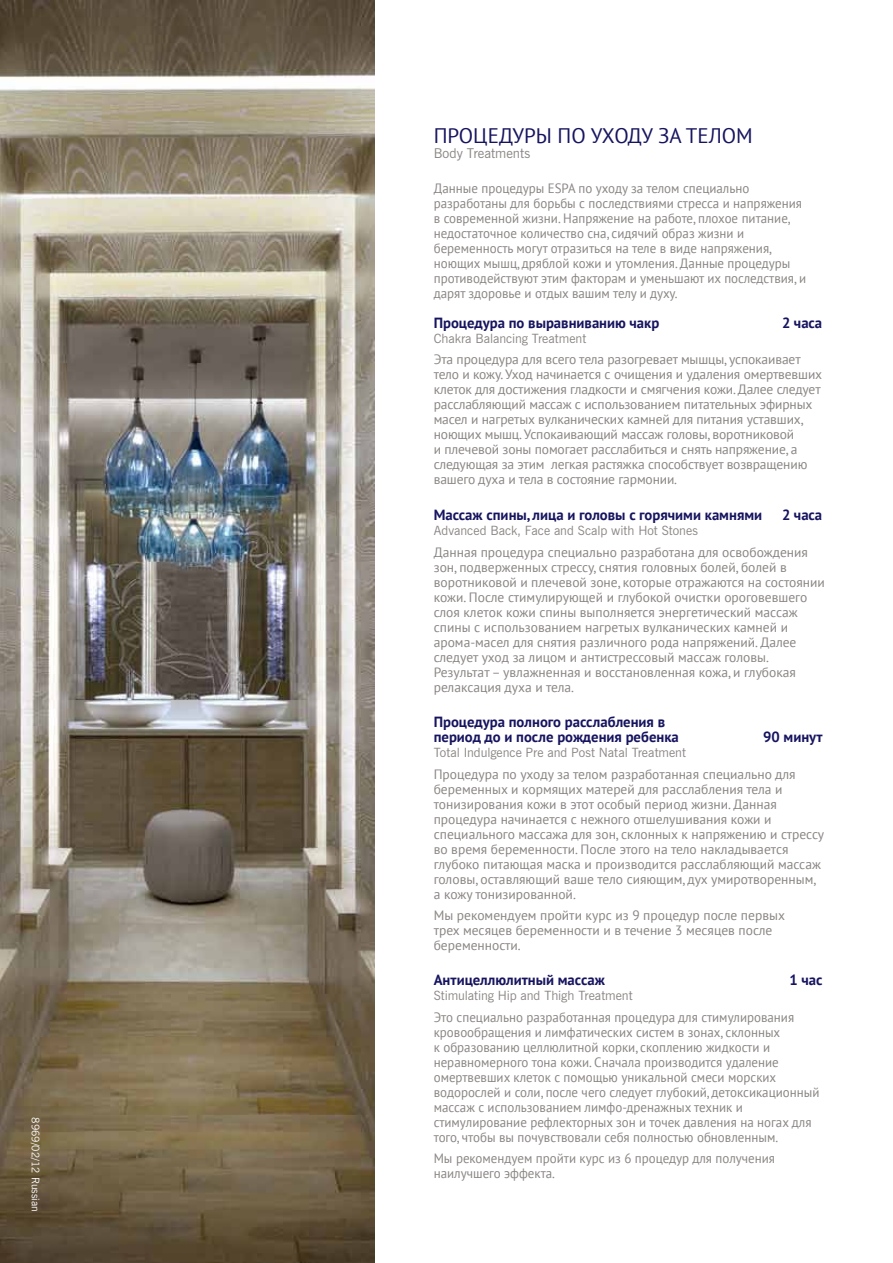
<style>
.page{position:relative;width:893px;height:1263px;background:#fff}
.page>*{position:absolute;margin:0;border:0;box-sizing:border-box;transform-origin:0 0}
.t1{font:21px "PT Sans";color:#16145f}
.t2{font:700 14.7px/15px "PT Sans";color:#16145f}
.t3{font:13.5px/15px "PT Sans";color:#8a8583}
.t4{font:13.5px/15px "PT Sans";color:#8a8583;scale:.96 1}
.t5{font:13.5px "News Gothic BT";color:#8a8583}
.t6{font:12.75px "News Gothic BT";color:#8a8583}
.t7{font:10.5px "News Gothic BT";color:#fff}
</style>
<div class="page">
<img style="left:0;top:0;width:374px;height:1263px">
<p class="t7" style="left:42px;top:1117px;width:96px;rotate:90deg">8969/02/12 Russian</p>
<h1 class="t1" style="left:434px;top:122px;width:321px">ПРОЦЕДУРЫ ПО УХОДУ ЗА ТЕЛОМ</h1>
<p class="t5" style="left:434px;top:145px;width:98px">Body Treatments</p>
<p class="t4" style="left:434px;top:180px;width:389px">Данные процедуры ESPA по уходу за телом специально разработаны для борьбы с последствиями стресса и напряжения в современной жизни. Напряжение на работе, плохое питание, недостаточное количество сна, сидячий образ жизни и беременность могут отразиться на теле в виде напряжения, ноющих мышц, дряблой кожи и утомления. Данные процедуры противодействуют этим факторам и уменьшают их последствия, и дарят здоровье и отдых вашим телу и духу.</p>
<p class="t2" style="left:434px;top:315px;width:227px">Процедура по выравниванию чакр</p>
<p class="t2" style="left:782px;top:315px;width:42px">2 часа</p>
<p class="t6" style="left:434px;top:330px;width:154px">Chakra Balancing Treatment</p>
<p class="t3" style="left:434px;top:352px;width:390px">Эта процедура для всего тела разогревает мышцы, успокаивает тело и кожу. Уход начинается с очищения и удаления омертвевших клеток для достижения гладкости и смягчения кожи. Далее следует расслабляющий массаж с использованием питательных эфирных масел и нагретых вулканических камней для питания уставших, ноющих мышц. Успокаивающий массаж головы, воротниковой<br>и плечевой зоны помогает расслабиться и снять напряжение, а следующая за этим легкая растяжка способствует возвращению вашего духа и тела в состояние гармонии.</p>
<p class="t2" style="left:434px;top:507px;width:330px">Массаж спины, лица и головы с горячими камнями</p>
<p class="t2" style="left:782px;top:507px;width:42px">2 часа</p>
<p class="t6" style="left:434px;top:523px;width:266px">Advanced Back, Face and Scalp with Hot Stones</p>
<p class="t3" style="left:434px;top:544px;width:393px">Данная процедура специально разработана для освобождения зон, подверженных стрессу, снятия головных болей, болей в воротниковой и плечевой зоне, которые отражаются на состоянии кожи. После стимулирующей и глубокой очистки ороговевшего слоя клеток кожи спины выполняется энергетический массаж спины с использованием нагретых вулканических камней и арома-масел для снятия различного рода напряжений. Далее следует уход за лицом и антистрессовый массаж головы.<br>Результат – увлажненная и восстановленная кожа, и глубокая релаксация духа и тела.</p>
<p class="t2" style="left:434px;top:714px;width:247px">Процедура полного расслабления в период до и после рождения ребенка</p>
<p class="t2" style="left:763px;top:729px;width:61px">90 минут</p>
<p class="t6" style="left:434px;top:745px;width:254px">Total Indulgence Pre and Post Natal Treatment</p>
<p class="t3" style="left:434px;top:766px;width:392px">Процедура по уходу за телом разработанная специально для беременных и кормящих матерей для расслабления тела и тонизирования кожи в этот особый период жизни. Данная процедура начинается с нежного отшелушивания кожи и специального массажа для зон, склонных к напряжению и стрессу во время беременности. После этого на тело накладывается глубоко питающая маска и производится расслабляющий массаж головы, оставляющий ваше тело сияющим, дух умиротворенным, а кожу тонизированной.</p>
<p class="t3" style="left:434px;top:907px;width:353px">Мы рекомендуем пройти курс из 9 процедур после первых трех месяцев беременности и в течение 3 месяцев после беременности.</p>
<p class="t2" style="left:434px;top:972px;width:173px">Антицеллюлитный массаж</p>
<p class="t2" style="left:790px;top:972px;width:34px">1 час</p>
<p class="t6" style="left:434px;top:988px;width:200px">Stimulating Hip and Thigh Treatment</p>
<p class="t4" style="left:434px;top:1009px;width:403px">Это специально разработанная процедура для стимулирования кровообращения и лимфатических систем в зонах, склонных<br>к образованию целлюлитной корки, скоплению жидкости и неравномерного тона кожи. Сначала производится удаление омертвевших клеток с помощью уникальной смеси морских водорослей и соли, после чего следует глубокий, детоксикационный массаж с использованием лимфо-дренажных техник и стимулирование рефлекторных зон и точек давления на ногах для того, чтобы вы почувствовали себя полностью обновленным.</p>
<p class="t4" style="left:434px;top:1150px;width:357px">Мы рекомендуем пройти курс из 6 процедур для получения наилучшего эффекта.</p>
</div>
